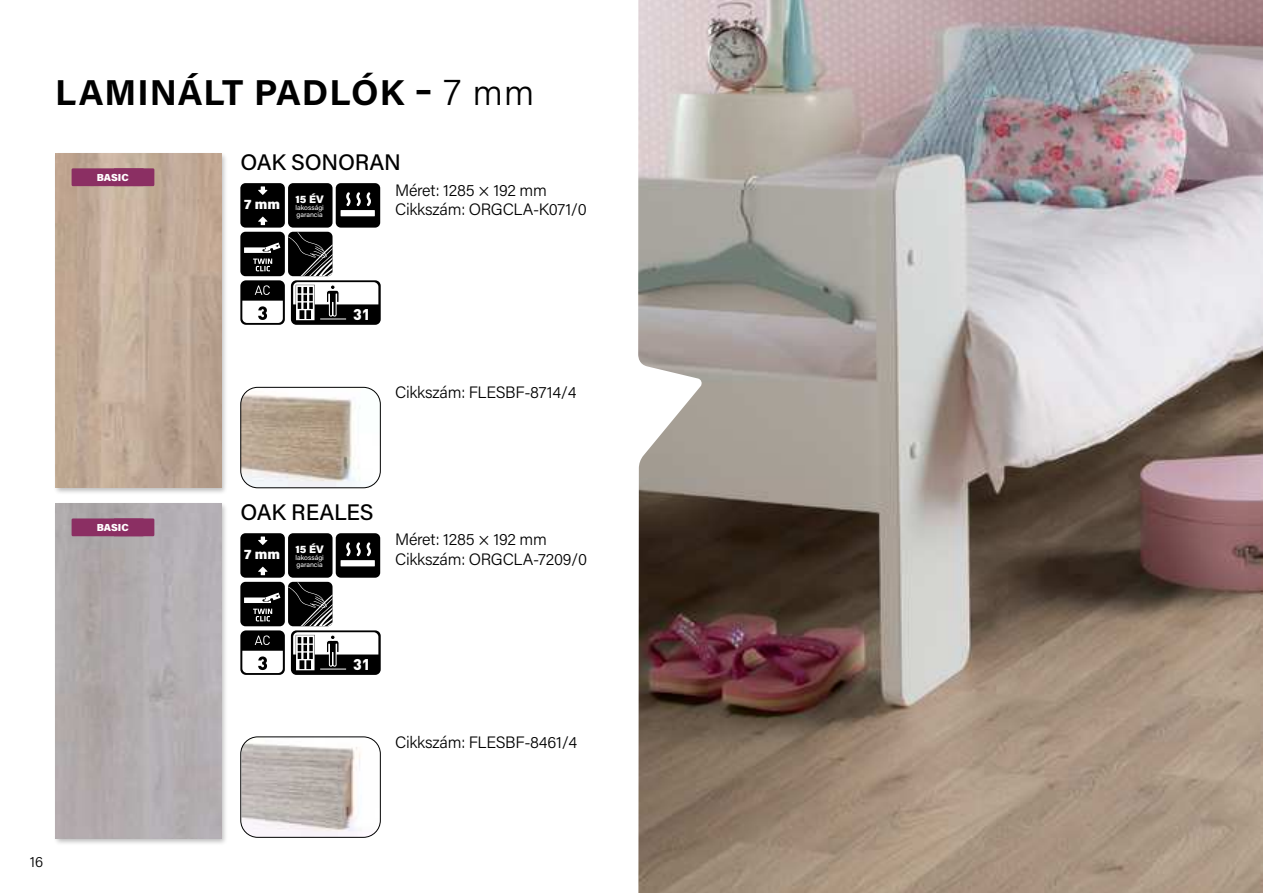
<style>
.page{position:relative;width:1263px;height:893px;background:#fff}
.page>*{position:absolute;margin:0;border:0;box-sizing:border-box;transform-origin:0 0}
.t1{font:700 36px "Acumin Pro";letter-spacing:.03em;color:#000}
.t2{font:500 22.5px "Acumin Pro";letter-spacing:-.01em;color:#000}
.t3{font:300 16.5px/19.8px "Acumin Pro";letter-spacing:-.015em;color:#000}
.t4{font:900 15.45px "DIN Pro";color:#fff}
.t5{font:300 15px "Acumin Pro";color:#000}
.t6{font:900 10.95px "Acumin Pro";letter-spacing:.01em;color:#fff}
.t7{font:900 10.2px "Acumin Pro";letter-spacing:-.01em;color:#fff}
.t8{font:6.9px/6.9px "Acumin Pro";color:#fff}
.s1{font-weight:300}
.s2{font-size:13.8px}
</style>
<div class="page">
<img style="left:703px;top:0;width:560px;height:893px">
<svg style="left:240px;top:0;width:463px;height:893px"></svg>
<div style="left:53px;top:501px;width:175px;height:344px;background:#000;opacity:.25"></div>
<img style="left:55px;top:503px;width:166px;height:335px">
<div style="left:240px;top:533px;width:45px;height:45px;background:#000;border-radius:5px"></div>
<svg style="left:258px;top:536px;width:10px;height:9px"></svg>
<svg style="left:258px;top:567px;width:10px;height:8px"></svg>
<div style="left:288px;top:533px;width:44px;height:45px;background:#000;border-radius:5px"></div>
<div style="left:336px;top:533px;width:44px;height:45px;background:#000;border-radius:5px"></div>
<svg style="left:367px;top:542px;width:4px;height:14px"></svg>
<svg style="left:346px;top:542px;width:15px;height:14px"></svg>
<div style="left:341px;top:560px;width:34px;height:6px;background:#fff"></div>
<div style="left:240px;top:582px;width:45px;height:44px;background:#000;border-radius:5px"></div>
<svg style="left:244px;top:593px;width:36px;height:10px"></svg>
<svg style="left:253px;top:609px;width:19px;height:12px"></svg>
<svg style="left:288px;top:582px;width:44px;height:44px"></svg>
<div style="left:240px;top:630px;width:45px;height:45px;background:#000;border-radius:6px"></div>
<svg style="left:255px;top:635px;width:15px;height:10px"></svg>
<svg style="left:242px;top:651px;width:41px;height:22px"></svg>
<div style="left:291px;top:630px;width:90px;height:45px;background:#000;border-radius:5px"></div>
<svg style="left:293px;top:632px;width:85px;height:38px"></svg>
<div style="left:72px;top:518px;width:72px;height:18px;background:#8b2f63"></div>
<svg style="left:114px;top:518px;width:40px;height:18px"></svg>
<div style="left:240px;top:183px;width:45px;height:45px;background:#000;border-radius:5px"></div>
<svg style="left:258px;top:186px;width:10px;height:9px"></svg>
<svg style="left:258px;top:217px;width:10px;height:8px"></svg>
<div style="left:288px;top:183px;width:44px;height:45px;background:#000;border-radius:5px"></div>
<div style="left:336px;top:183px;width:44px;height:45px;background:#000;border-radius:5px"></div>
<svg style="left:367px;top:192px;width:4px;height:14px"></svg>
<svg style="left:346px;top:192px;width:15px;height:14px"></svg>
<div style="left:341px;top:210px;width:34px;height:6px;background:#fff"></div>
<div style="left:240px;top:232px;width:45px;height:44px;background:#000;border-radius:5px"></div>
<svg style="left:244px;top:243px;width:36px;height:10px"></svg>
<svg style="left:253px;top:259px;width:19px;height:12px"></svg>
<svg style="left:288px;top:232px;width:44px;height:44px"></svg>
<div style="left:240px;top:280px;width:45px;height:45px;background:#000;border-radius:6px"></div>
<svg style="left:255px;top:285px;width:15px;height:10px"></svg>
<svg style="left:242px;top:301px;width:41px;height:22px"></svg>
<div style="left:291px;top:280px;width:90px;height:45px;background:#000;border-radius:6px"></div>
<svg style="left:293px;top:282px;width:85px;height:38px"></svg>
<div style="left:53px;top:151px;width:175px;height:343px;background:#000;opacity:.25"></div>
<img style="left:55px;top:153px;width:166px;height:335px">
<div style="left:72px;top:168px;width:72px;height:18px;background:#8b2f63"></div>
<svg style="left:114px;top:168px;width:40px;height:18px"></svg>
<img style="left:241px;top:387px;width:139px;height:101px">
<div style="left:240px;top:387px;width:141px;height:101px;border:1px solid #000;border-radius:17px"></div>
<img style="left:242px;top:737px;width:138px;height:100px">
<div style="left:240px;top:736px;width:141px;height:102px;border:1px solid #000;border-radius:17px"></div>
<h1 class="t1" style="left:55px;top:72px;width:480px">LAMINÁLT PADLÓK – <span class="s1">7 mm</span></h1>
<p class="t7" style="left:97px;top:171px;width:33px">BASIC</p>
<p class="t7" style="left:97px;top:521px;width:33px">BASIC</p>
<h2 class="t2" style="left:240px;top:149px;width:162px">OAK SONORAN</h2>
<p class="t3" style="left:395px;top:180px;width:193px">Méret: 1285 × 192 mm<br>Cikkszám: ORGCLA-K071/0</p>
<p class="t6" style="left:244px;top:193px;width:81px"><span class="s2">7 mm</span> 15 ÉV</p>
<p class="t8" style="left:295px;top:204px;width:30px">lakossági garancia</p>
<p class="t4" style="left:353px;top:305px;width:19px">31</p>
<p class="t3" style="left:395px;top:383px;width:183px">Cikkszám: FLESBF-8714/4</p>
<h2 class="t2" style="left:240px;top:500px;width:135px">OAK REALES</h2>
<p class="t6" style="left:244px;top:544px;width:81px"><span class="s2">7 mm</span> 15 ÉV</p>
<p class="t8" style="left:295px;top:554px;width:30px">lakossági garancia</p>
<p class="t3" style="left:395px;top:529px;width:193px">Méret: 1285 × 192 mm<br>Cikkszám: ORGCLA-7209/0</p>
<p class="t4" style="left:353px;top:655px;width:19px">31</p>
<p class="t3" style="left:395px;top:732px;width:184px">Cikkszám: FLESBF-8461/4</p>
<p class="t5" style="left:30px;top:853px;width:15px">16</p>
</div>
